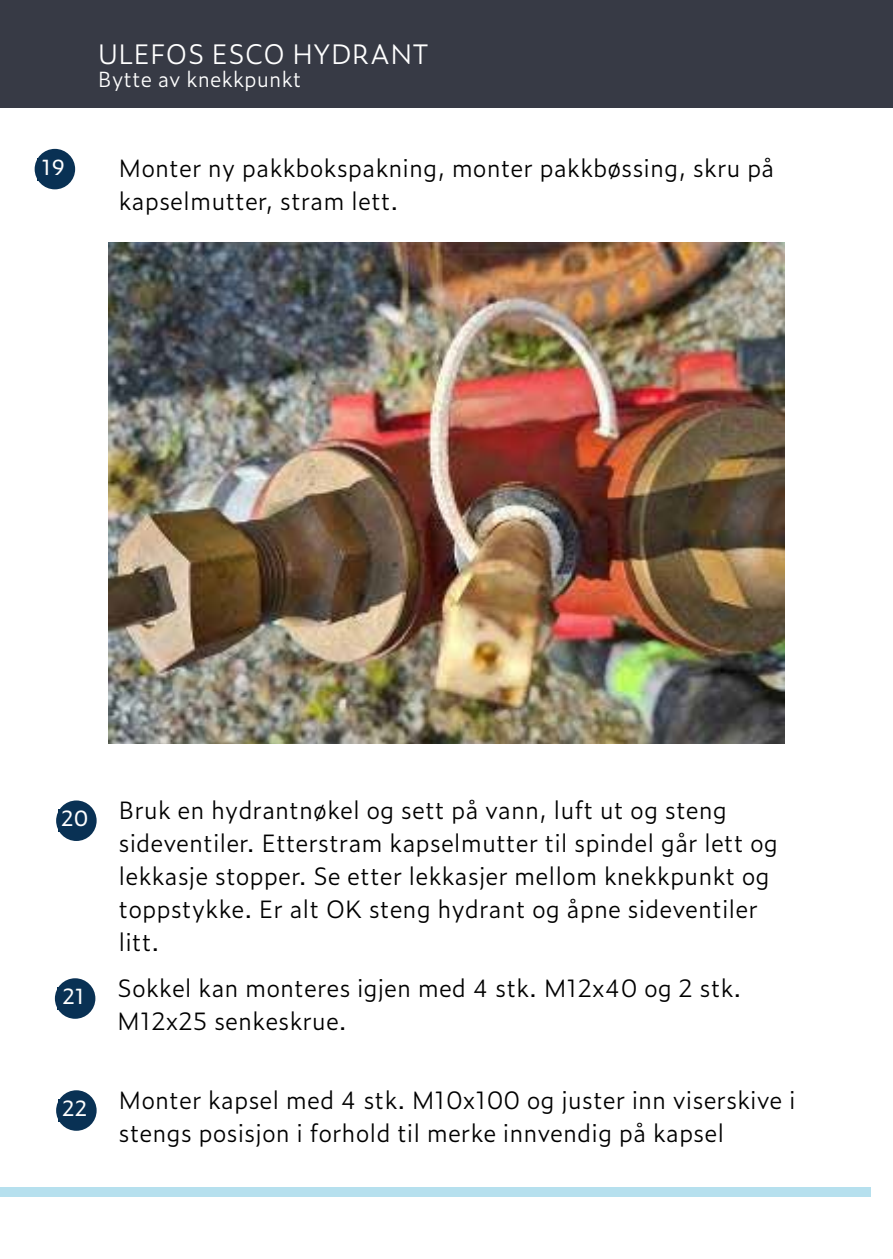
<style>
.page{position:relative;width:893px;height:1259px;background:#fff}
.page>*{position:absolute;margin:0;border:0;box-sizing:border-box;transform-origin:0 0}
.t1{font:300 27px "Zeitung Pro";color:#fff}
.t2{font:300 24px/33px "Zeitung Pro";color:#000}
.t3{font:300 21px "Zeitung Pro";color:#fff}
.t4{font:21px "Zeitung Pro";color:#fff}
</style>
<div class="page">
<div style="left:0;top:0;width:893px;height:108px;background:#373a45"></div>
<div style="left:0;top:1187px;width:870px;height:9px;background:#b6e0ee"></div>
<div style="left:35px;top:149px;width:40px;height:40px;background:#093154;border-radius:50%"></div>
<div style="left:37px;top:158px;width:33px;height:22px;background:#093154"></div>
<img style="left:108px;top:243px;width:677px;height:500px">
<div style="left:56px;top:800px;width:41px;height:41px;background:#093154;border-radius:50%"></div>
<div style="left:55px;top:978px;width:40px;height:40px;background:#093154;border-radius:50%"></div>
<div style="left:57px;top:987px;width:33px;height:22px;background:#093154"></div>
<div style="left:56px;top:1090px;width:41px;height:40px;background:#093154;border-radius:50%"></div>
<p class="t1" style="left:98px;top:34px;width:332px">ULEFOS ESCO HYDRANT</p>
<p class="t3" style="left:98px;top:64px;width:205px">Bytte av knekkpunkt</p>
<p class="t4" style="left:42px;top:151px;width:25px">19</p>
<p class="t2" style="left:119px;top:151px;width:657px">Monter ny pakkbokspakning, monter pakkbøssing, skru på kapselmutter, stram lett.</p>
<p class="t4" style="left:61px;top:802px;width:29px">20</p>
<p class="t2" style="left:119px;top:793px;width:661px">Bruk en hydrantnøkel og sett på vann, luft ut og steng sideventiler. Etterstram kapselmutter til spindel går lett og lekkasje stopper. Se etter lekkasjer mellom knekkpunkt og toppstykke. Er alt OK steng hydrant og åpne sideventiler litt.</p>
<p class="t4" style="left:62px;top:980px;width:24px">21</p>
<p class="t2" style="left:117px;top:970px;width:626px">Sokkel kan monteres igjen med 4 stk. M12x40 og 2 stk.<br>M12x25 senkeskrue.</p>
<p class="t4" style="left:62px;top:1092px;width:27px">22</p>
<p class="t2" style="left:119px;top:1082px;width:678px">Monter kapsel med 4 stk. M10x100 og juster inn viserskive i stengs posisjon i forhold til merke innvendig på kapsel</p>
</div>
